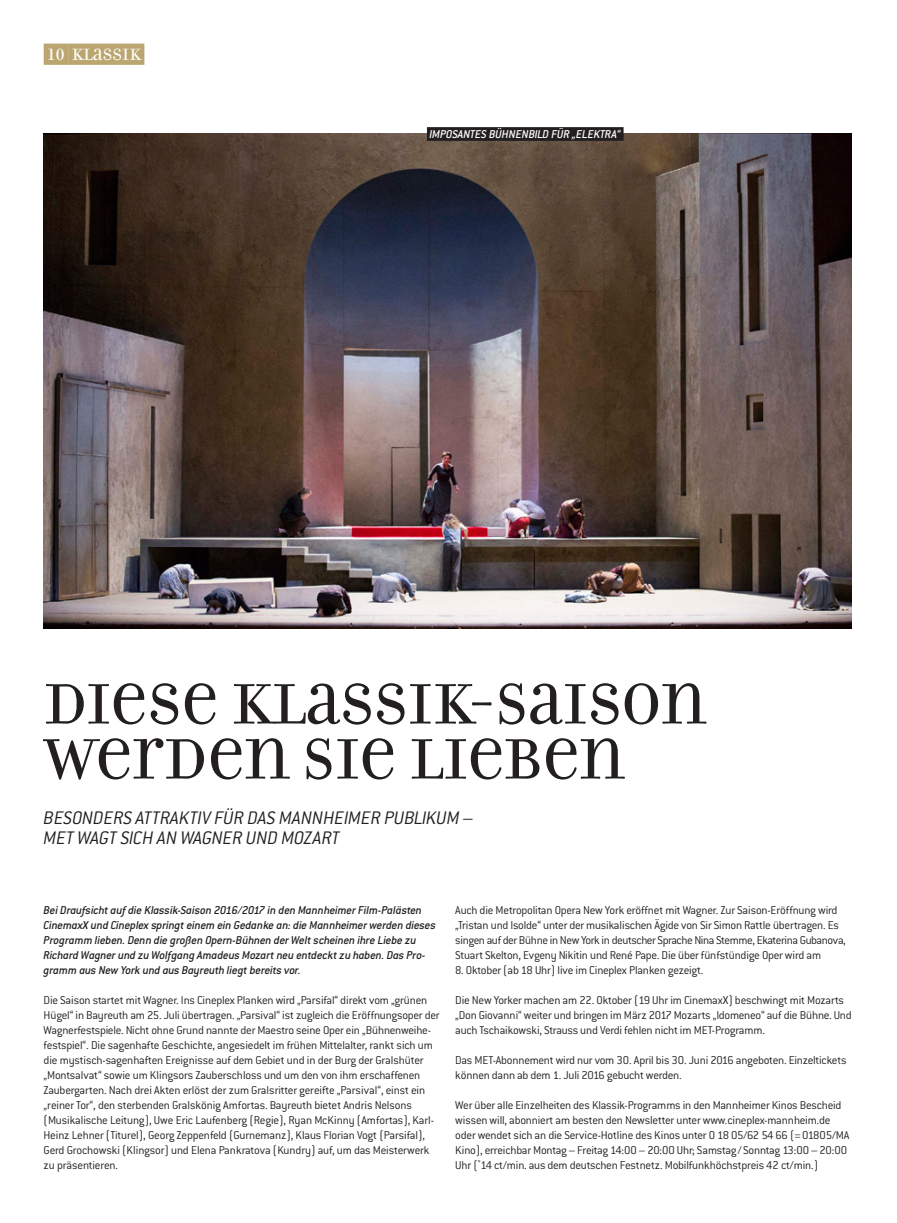
<style>
.page{position:relative;width:897px;height:1223px;background:#fff}
.page>*{position:absolute;margin:0;border:0;box-sizing:border-box;transform-origin:0 0}
.t1{font:61.25px/55px "Filosofia Unicase OT";color:#231f20}
.t2{font:italic 300 20px/20px "Conduit ITC";color:#231f20}
.t3{font:17.5px "Filosofia Unicase OT";color:#fff}
.t4{font:300 12.5px/15px "Conduit ITC";letter-spacing:-.02em;color:#231f20}
.t5{font:italic 500 12.5px/15px "Conduit ITC";letter-spacing:-.015em;color:#231f20}
.t6{font:italic 500 12.5px "Conduit ITC";color:#fff}
</style>
<div class="page">
<div style="left:68px;top:44px;width:76px;height:21px;background:#bba66f"></div>
<img style="left:44px;top:134px;width:807px;height:495px">
<div style="left:427px;top:127px;width:196px;height:14px;background:#231f20"></div>
<div style="left:44px;top:44px;width:24px;height:21px;background:#bba66f"></div>
<h3 class="t3" style="left:47px;top:45px;width:95px">10 KLASSIK</h3>
<p class="t6" style="left:429px;top:127px;width:193px">IMPOSANT…S BÜHN…NBILD FÜR „…L…KTRA“</p>
<h1 class="t1" style="left:44px;top:677px;width:664px">DIESE KLASSIK-SAISON<br>WERDEN SIE LIEBEN</h1>
<h2 class="t2" style="left:44px;top:807px;width:431px">B…SOND…RS ATTRAKTIV FÜR DAS MANNH…IM…R PUBLIKUM –<br>M…T WAGT SICH AN WAGN…R UND MOZART</h2>
<p class="t5" style="left:44px;top:902px;width:394px">Bei Draufsicht auf die Klassik-Saison 2016/2017 in den Mannheimer Film-Palästen CinemaxX und Cineplex springt einem ein Gedanke an: die Mannheimer werden dieses Programm lieben. Denn die großen Opern-Bühnen der Welt scheinen ihre Liebe zu Richard Wagner und zu Wolfgang Amadeus Mozart neu entdeckt zu haben. Das Pro&shy;gramm aus New York und aus Bayreuth liegt bereits vor.</p>
<p class="t4" style="left:44px;top:992px;width:397px">Die Saison startet mit Wagner. Ins Cineplex Planken wird „Parsifal“ direkt vom „grünen Hügel“ in Bayreuth am 25. Juli übertragen. „Parsival“ ist zugleich die Eröffnungsoper der Wagnerfestspiele. Nicht ohne Grund nannte der Maestro seine Oper ein „Bühnenweihe&shy;festspiel“. Die sagenhafte Geschichte, angesiedelt im frühen Mittelalter, rankt sich um die mystisch-sagenhaften Ereignisse auf dem Gebiet und in der Burg der Gralshüter „Montsalvat“ sowie um Klingsors Zauberschloss und um den von ihm erschaffenen Zaubergarten. Nach drei Akten erlöst der zum Gralsritter gereifte „Parsival“, einst ein „reiner Tor“, den sterbenden Gralskönig Amfortas. Bayreuth bietet Andris Nelsons (Musikalische Leitung), Uwe Eric Laufenberg (Regie), Ryan McKinny (Amfortas), Karl-Heinz Lehner (Titurel), Georg Zeppenfeld (Gurnemanz), Klaus Florian Vogt (Parsifal), Gerd Grochowski (Klingsor) und Elena Pankratova (Kundry) auf, um das Meisterwerk zu präsentieren.</p>
<p class="t4" style="left:455px;top:902px;width:392px">Auch die Metropolitan Opera New York eröffnet mit Wagner. Zur Saison-Eröffnung wird „Tristan und Isolde“ unter der musikalischen Ägide von Sir Simon Rattle übertragen. Es singen auf der Bühne in New York in deutscher Sprache Nina Stemme, Ekaterina Gubanova, Stuart Skelton, Evgeny Nikitin und René Pape. Die über fünfstündige Oper wird am</p>
<p class="t4" style="left:455px;top:962px;width:249px">8. Oktober (ab 18 Uhr) live im Cineplex Planken gezeigt.</p>
<p class="t4" style="left:455px;top:992px;width:398px">Die New Yorker machen am 22. Oktober (19 Uhr im CinemaxX) beschwingt mit Mozarts „Don Giovanni“ weiter und bringen im März 2017 Mozarts „Idomeneo“ auf die Bühne. Und auch Tschaikowski, Strauss und Verdi fehlen nicht im MET-Programm.</p>
<p class="t4" style="left:455px;top:1052px;width:392px">Das MET-Abonnement wird nur vom 30. April bis 30. Juni 2016 angeboten. Einzeltickets können dann ab dem 1. Juli 2016 gebucht werden.</p>
<p class="t4" style="left:455px;top:1097px;width:396px">Wer über alle Einzelheiten des Klassik-Programms in den Mannheimer Kinos Bescheid wissen will, abonniert am besten den Newsletter unter www.cineplex-mannheim.de oder wendet sich an die Service-Hotline des Kinos unter 0 18 05/62 54 66 (=01805/MA Kino), erreichbar Montag – Freitag 14:00 – 20:00 Uhr; Samstag / Sonntag 13:00 – 20:00<br>Uhr (<sup>*</sup>14 ct/min. aus dem deutschen Festnetz. Mobilfunkhöchstpreis 42 ct/min.)</p>
</div>
